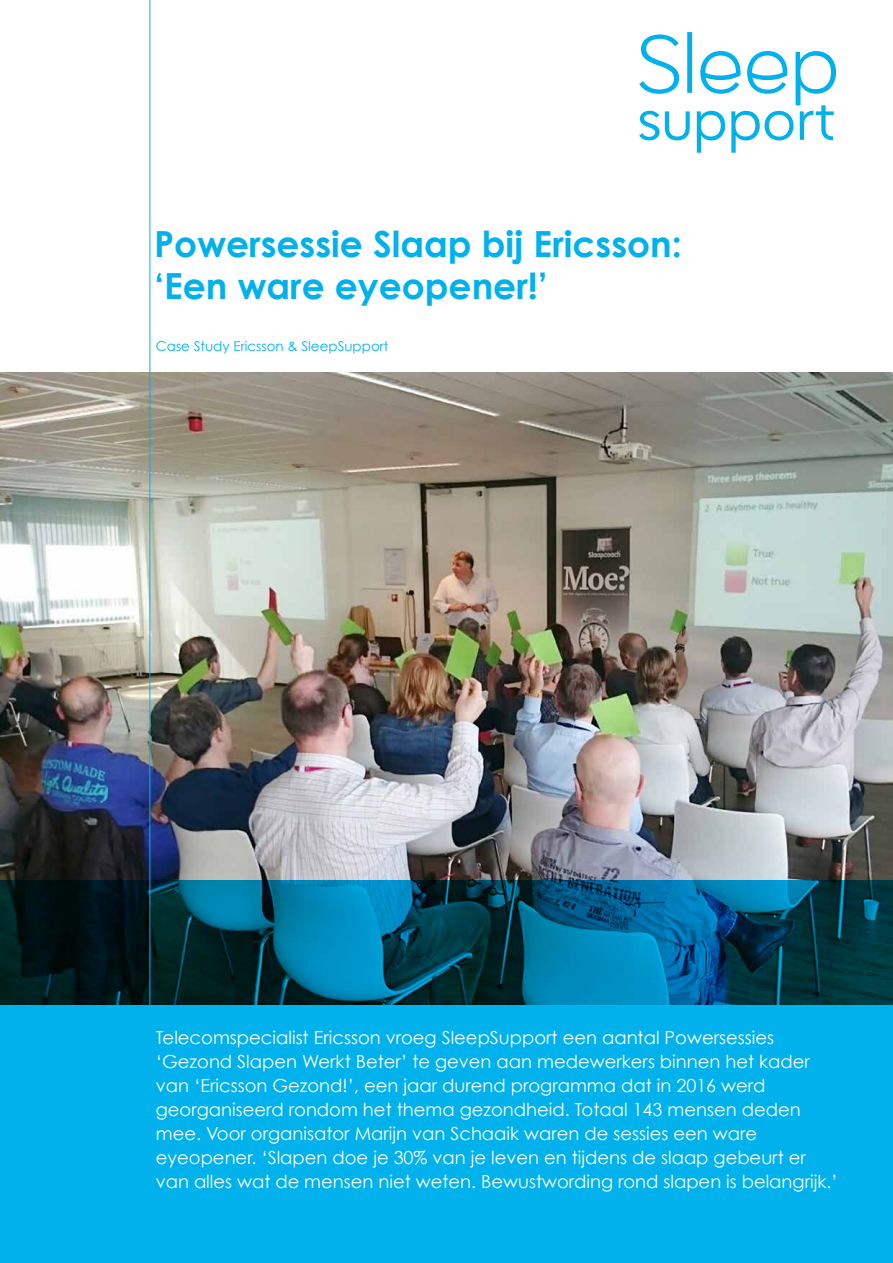
<style>
.page{position:relative;width:893px;height:1263px;background:#fff}
.page>*{position:absolute;margin:0;border:0;box-sizing:border-box;transform-origin:0 0}
.t1{font:700 36px/42px "Century Gothic";color:#00b1eb}
.t2{font:18px/24px "Century Gothic";color:#fff}
.t3{font:13.5px "Century Gothic";color:#00b1eb}
</style>
<div class="page">
<svg style="left:639px;top:32px;width:197px;height:121px"></svg>
<img style="left:0;top:372px;width:893px;height:508px">
<svg style="left:0;top:880px;width:893px;height:383px;background:#008fbe"></svg>
<hr style="left:150px;top:0;width:1px;height:1263px;background:#00b1eb">
<h1 class="t1" style="left:154px;top:222px;width:529px">Powersessie Slaap bij Ericsson: ‘Een ware eyeopener!’</h1>
<p class="t3" style="left:156px;top:338px;width:234px">Case Study Ericsson &amp; SleepSupport</p>
<p class="t2" style="left:156px;top:1025px;width:683px">Telecomspecialist Ericsson vroeg SleepSupport een aantal Powersessies ‘Gezond Slapen Werkt Beter’ te geven aan medewerkers binnen het kader van ‘Ericsson Gezond!’, een jaar durend programma dat in 2016 werd georganiseerd rondom het thema gezondheid. Totaal 143 mensen deden mee. Voor organisator Marijn van Schaaik waren de sessies een ware eyeopener. ‘Slapen doe je 30% van je leven en tijdens de slaap gebeurt er van alles wat de mensen niet weten. Bewustwording rond slapen is belangrijk.’</p>
</div>
